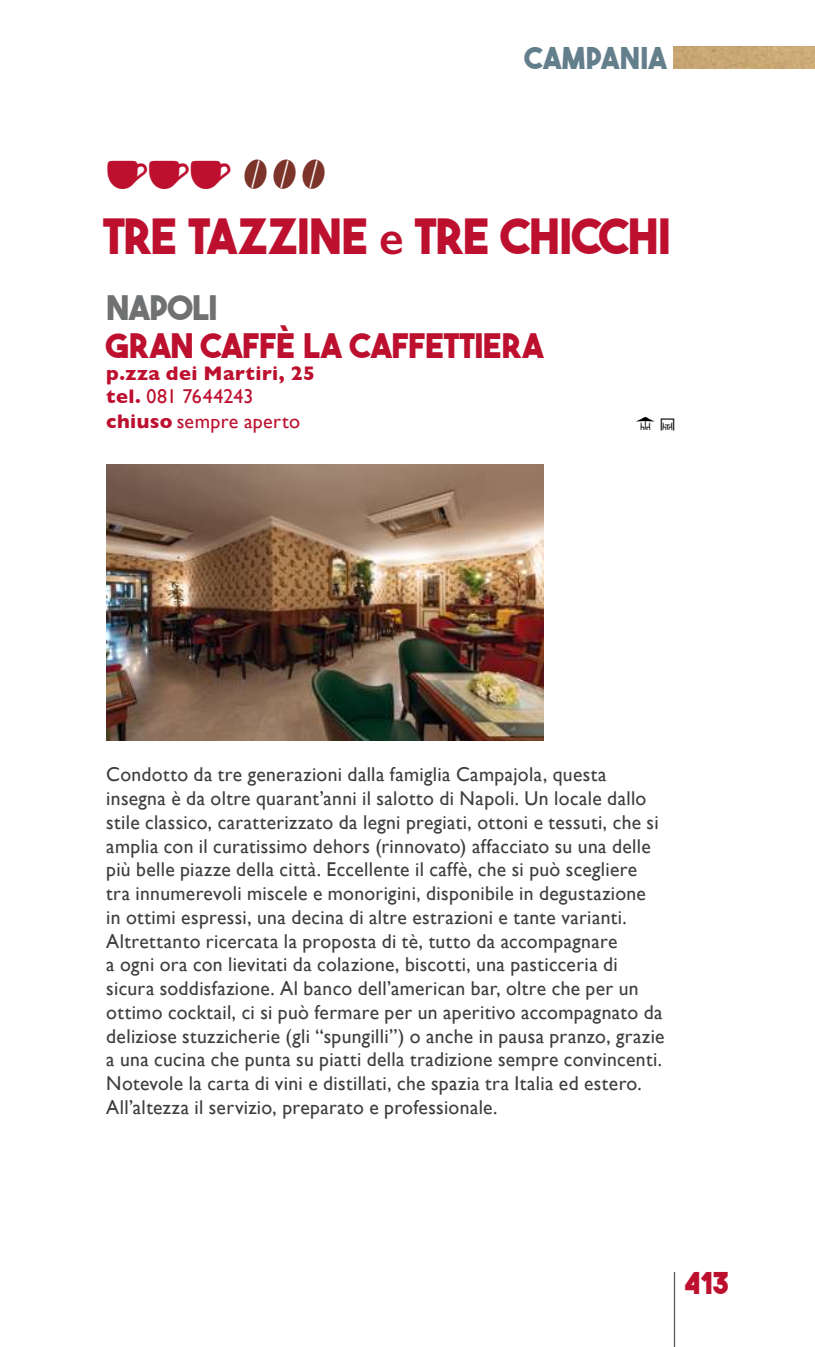
<style>
.page{position:relative;width:815px;height:1347px;background:#fff}
.page>*{position:absolute;margin:0;border:0;box-sizing:border-box;transform-origin:0 0}
.t1{font:700 48.5px "The Bold Font";letter-spacing:-.025em;color:#bd102f}
.t2{font:40px "GRH FONT2012";letter-spacing:.03em;color:#bd102f;scale:.95 1}
.t3{font:700 33.75px "The Bold Font";letter-spacing:-.02em;color:#bd102f}
.t4{font:700 33.75px "The Bold Font";letter-spacing:-.03em;color:#707172}
.t5{font:700 30px "The Bold Font";letter-spacing:.01em;color:#647f8c}
.t6{font:700 30px "The Bold Font";color:#bd102f}
.t7{font:20px/23.8px "Gill Sans";letter-spacing:.015em;color:#3e3d40}
.t8{font:700 20px/22.5px "Gill Sans";letter-spacing:.02em;color:#bd102f}
.t9{font:20px "Gill Sans";letter-spacing:.02em;color:#bd102f}
.t10{font:17.5px "GRH FONT2012";color:#000;scale:.95 1}
.s1{color:#7c332a}
.s2{font-family:"Gill Sans";font-weight:600}
.s3{font-weight:400}
.s4{font-weight:700}
</style>
<div class="page">
<img style="left:673px;top:46px;width:142px;height:22px">
<hr style="left:674px;top:1271px;width:1px;height:75px;background:#58585a">
<img style="left:106px;top:464px;width:438px;height:277px">
<h2 class="t2" style="left:106px;top:152px;width:234px">SSS <span class="s1">UUU</span></h2>
<h3 class="t5" style="left:525px;top:39px;width:144px">CAMPANIA</h3>
<h1 class="t1" style="left:103px;top:206px;width:570px">TRE TAZZINE <span class="s2">e</span> TRE CHICCHI</h1>
<h3 class="t4" style="left:106px;top:287px;width:113px">NAPOLI</h3>
<h3 class="t3" style="left:106px;top:324px;width:439px">GRAN CAFFÈ LA CAFFETTIERA</h3>
<p class="t8" style="left:106px;top:361px;width:210px">p.zza dei Martiri, 25 tel. <span class="s3">081 7644243</span></p>
<p class="t9" style="left:106px;top:409px;width:196px"><span class="s4">chiuso</span> sempre aperto</p>
<p class="t10" style="left:636px;top:414px;width:43px">X K</p>
<p class="t7" style="left:106px;top:762px;width:560px">Condotto da tre generazioni dalla famiglia Campajola, questa insegna è da oltre quarant’anni il salotto di Napoli. Un locale dallo stile classico, caratterizzato da legni pregiati, ottoni e tessuti, che si amplia con il curatissimo dehors (rinnovato) affacciato su una delle più belle piazze della città. Eccellente il caffè, che si può scegliere tra innumerevoli miscele e monorigini, disponibile in degustazione in ottimi espressi, una decina di altre estrazioni e tante varianti.<br>Altrettanto ricercata la proposta di tè, tutto da accompagnare<br>a ogni ora con lievitati da colazione, biscotti, una pasticceria di sicura soddisfazione. Al banco dell’american bar, oltre che per un ottimo cocktail, ci si può fermare per un aperitivo accompagnato da deliziose stuzzicherie (gli “spungilli”) o anche in pausa pranzo, grazie a una cucina che punta su piatti della tradizione sempre convincenti.<br>Notevole la carta di vini e distillati, che spazia tra Italia ed estero.<br>All’altezza il servizio, preparato e professionale.</p>
<h3 class="t6" style="left:684px;top:1264px;width:47px">413</h3>
</div>
